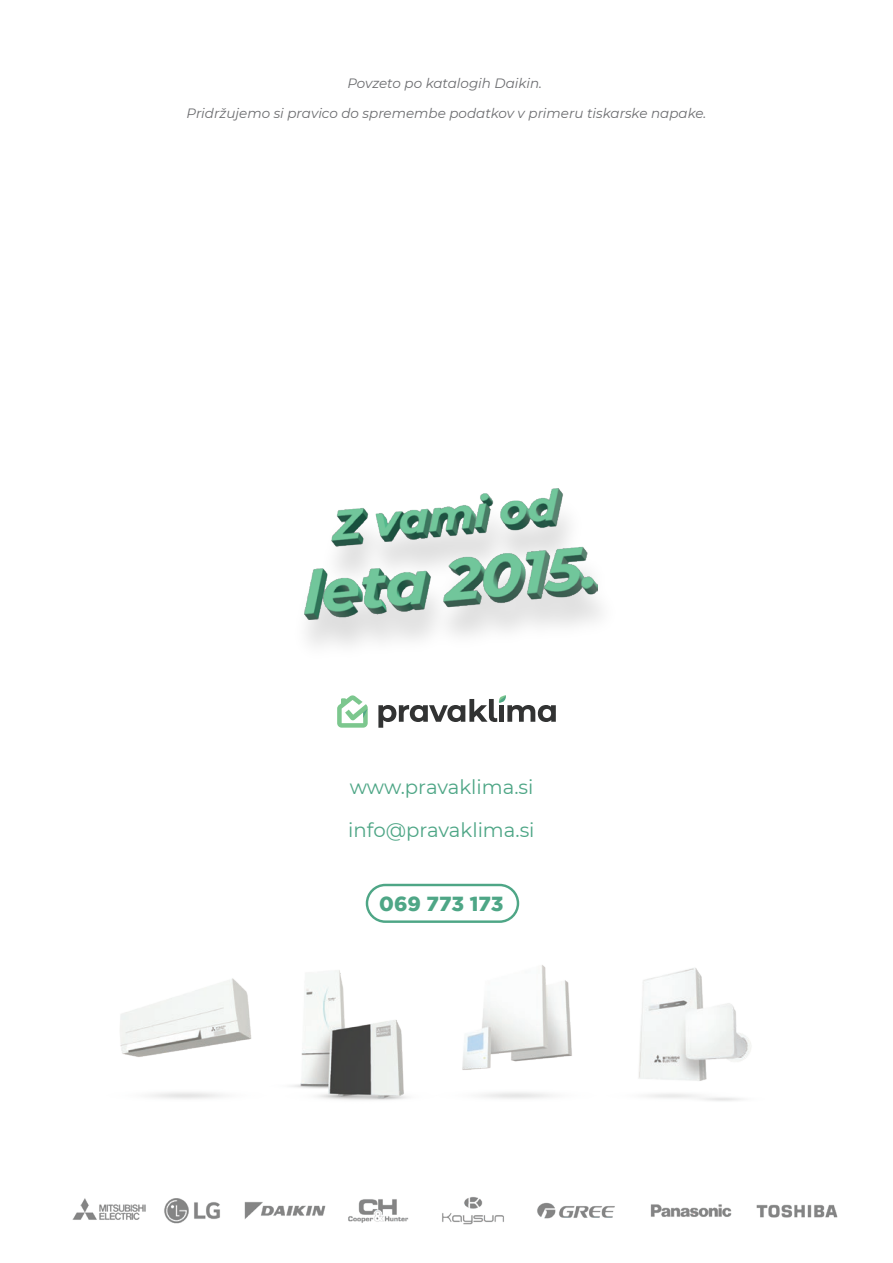
<style>
.page{position:relative;width:893px;height:1263px;background:#fff}
.page>*{position:absolute;margin:0;border:0;box-sizing:border-box;transform-origin:0 0}
.t1{font:900 20.25px "Gotham";color:#4ea686}
.t2{font:19.65px "Montserrat";color:#4ea686}
.t3{font:italic 13.5px "Montserrat";color:#6c6d70}
</style>
<div class="page">
<svg style="left:337px;top:695px;width:31px;height:33px"></svg>
<svg style="left:378px;top:695px;width:178px;height:33px"></svg>
<svg style="left:366px;top:884px;width:153px;height:39px"></svg>
<img style="left:462px;top:965px;width:110px;height:134px">
<img style="left:120px;top:978px;width:129px;height:121px">
<img style="left:639px;top:968px;width:112px;height:133px">
<img style="left:249px;top:970px;width:159px;height:130px">
<img style="left:305px;top:489px;width:293px;height:131px">
<img style="left:442px;top:1197px;width:62px;height:28px">
<img style="left:756px;top:1204px;width:82px;height:14px">
<img style="left:650px;top:1204px;width:82px;height:13px">
<img style="left:537px;top:1202px;width:78px;height:17px">
<img style="left:244px;top:1202px;width:82px;height:17px">
<img style="left:164px;top:1198px;width:56px;height:26px">
<img style="left:348px;top:1199px;width:61px;height:24px">
<img style="left:72px;top:1198px;width:74px;height:22px">
<p class="t3" style="left:347px;top:74px;width:196px">Povzeto po katalogih Daikin.</p>
<p class="t3" style="left:187px;top:104px;width:521px">Pridržujemo si pravico do spremembe podatkov v primeru tiskarske napake.</p>
<h2 class="t2" style="left:350px;top:773px;width:185px">www.pravaklima.si</h2>
<h2 class="t2" style="left:348px;top:817px;width:188px">info@pravaklima.si</h2>
<h1 class="t1" style="left:379px;top:892px;width:126px">069 773 173</h1>
</div>
